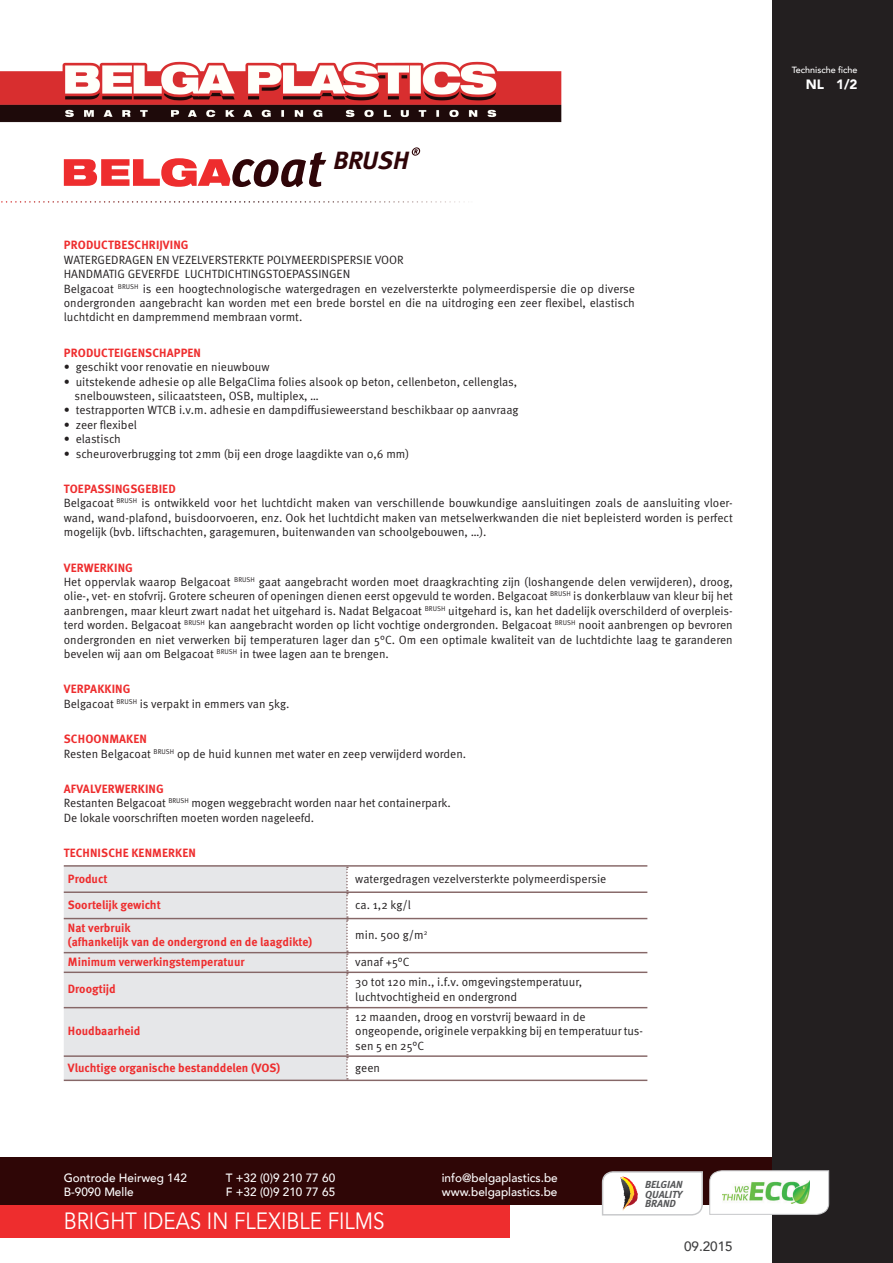
<style>
.page{position:relative;width:893px;height:1263px;background:#fff}
.page>*{position:absolute;margin:0;border:0;box-sizing:border-box;transform-origin:0 0}
.t1{font:italic 700 24.9px "Meta Pro";letter-spacing:-.01em;color:#2f0508}
.t2{font:23.55px "Avenir";color:#fff;scale:.88 1}
.t3{font:500 13.5px "Avenir";color:#3e3e3f}
.t4{font:900 13.5px "Avenir";color:#fff}
.t5{font:12px/14.4px "Meta Pro";color:#231f20;text-align:justify}
.t6{font:700 12px "Meta Pro";color:#ee2d2e}
.t7{font:500 12px "Avenir";color:#fff}
.t8{font:italic 700 10.2px/9.3px "Meta";color:#57585a;text-align:justify}
.t9{font:500 9px "Avenir";color:#fff}
.s1{font-size:51.6px}
</style>
<div class="page">
<div style="left:64px;top:867px;width:282px;height:212px;background:#e6e7e9"></div>
<svg style="left:346px;top:867px;width:2px;height:212px"></svg>
<hr style="left:64px;top:865px;width:283px;height:2px;background:#866767">
<hr style="left:64px;top:891px;width:283px;height:2px;background:#866767">
<hr style="left:64px;top:918px;width:283px;height:1px;background:#866767">
<hr style="left:64px;top:952px;width:283px;height:1px;background:#866767">
<hr style="left:64px;top:971px;width:283px;height:2px;background:#866767">
<hr style="left:64px;top:1007px;width:283px;height:1px;background:#866767">
<hr style="left:64px;top:1055px;width:283px;height:2px;background:#866767">
<hr style="left:64px;top:1079px;width:283px;height:2px;background:#866767">
<hr style="left:347px;top:865px;width:300px;height:2px;background:#866767">
<hr style="left:347px;top:891px;width:300px;height:2px;background:#866767">
<hr style="left:347px;top:918px;width:300px;height:1px;background:#866767">
<hr style="left:347px;top:952px;width:300px;height:1px;background:#866767">
<hr style="left:347px;top:971px;width:300px;height:2px;background:#866767">
<hr style="left:347px;top:1007px;width:300px;height:1px;background:#866767">
<hr style="left:347px;top:1055px;width:300px;height:2px;background:#866767">
<hr style="left:347px;top:1079px;width:300px;height:2px;background:#866767">
<div style="left:0;top:1157px;width:778px;height:48px;background:#2f0606"></div>
<div style="left:772px;top:0;width:121px;height:1263px;background:#231f20"></div>
<div style="left:0;top:1205px;width:510px;height:32px;background:#ee2d2e"></div>
<img style="left:0;top:61px;width:562px;height:62px">
<svg style="left:64px;top:158px;width:166px;height:29px"></svg>
<svg style="left:411px;top:147px;width:9px;height:9px"></svg>
<svg style="left:1px;top:201px;width:464px;height:2px"></svg>
<svg style="left:601px;top:1170px;width:229px;height:46px"></svg>
<img style="left:723px;top:1180px;width:87px;height:24px">
<p class="t1" style="left:230px;top:145px;width:180px"><span class="s1">coat</span> BRUSH</p>
<p class="t6" style="left:64px;top:238px;width:126px">PRODUCTBESCHRIJVING</p>
<p class="t5" style="left:64px;top:253px;width:342px">WATERGEDRAGEN EN VEZELVERSTERKTE POLYMEERDISPERSIE VOOR</p>
<p class="t5" style="left:64px;top:267px;width:288px">HANDMATIG GEVERFDE LUCHTDICHTINGSTOEPASSINGEN</p>
<p class="t5" style="left:64px;top:281px;width:573px">Belgacoat <sup>BRUSH</sup> is een hoogtechnologische watergedragen en vezelversterkte polymeerdispersie die op diverse ondergronden aangebracht kan worden met een brede borstel en die na uitdroging een zeer flexibel, elastisch luchtdicht en dampremmend membraan vormt.</p>
<p class="t6" style="left:64px;top:345px;width:139px">PRODUCTEIGENSCHAPPEN</p>
<p class="t5" style="left:64px;top:360px;width:207px">• geschikt voor renovatie en nieuwbouw</p>
<p class="t5" style="left:64px;top:374px;width:455px">• uitstekende adhesie op alle BelgaClima folies alsook op beton, cellenbeton, cellenglas,</p>
<p class="t5" style="left:75px;top:389px;width:246px">snelbouwsteen, silicaatsteen, OSB, multiplex, …</p>
<p class="t5" style="left:64px;top:403px;width:456px">• testrapporten WTCB i.v.m. adhesie en dampdiffusieweerstand beschikbaar op aanvraag</p>
<p class="t5" style="left:64px;top:418px;width:75px">• zeer flexibel</p>
<p class="t5" style="left:64px;top:432px;width:59px">• elastisch</p>
<p class="t5" style="left:64px;top:446px;width:347px">• scheuroverbrugging tot 2mm (bij een droge laagdikte van 0,6 mm)</p>
<p class="t6" style="left:64px;top:481px;width:113px">TOEPASSINGSGEBIED</p>
<p class="t5" style="left:64px;top:496px;width:671px">Belgacoat <sup>BRUSH</sup> is ontwikkeld voor het luchtdicht maken van verschillende bouwkundige aansluitingen zoals de aansluiting vloer&shy;wand, wand-plafond, buisdoorvoeren, enz. Ook het luchtdicht maken van metselwerkwanden die niet bepleisterd worden is perfect mogelijk (bvb. liftschachten, garagemuren, buitenwanden van schoolgebouwen, …).</p>
<p class="t6" style="left:64px;top:560px;width:71px">VERWERKING</p>
<p class="t5" style="left:64px;top:575px;width:671px">Het oppervlak waarop Belgacoat <sup>BRUSH</sup> gaat aangebracht worden moet draagkrachting zijn (loshangende delen verwijderen), droog, olie-, vet- en stofvrij. Grotere scheuren of openingen dienen eerst opgevuld te worden. Belgacoat <sup>BRUSH</sup> is donkerblauw van kleur bij het aanbrengen, maar kleurt zwart nadat het uitgehard is. Nadat Belgacoat <sup>BRUSH</sup> uitgehard is, kan het dadelijk overschilderd of overpleis&shy;terd worden. Belgacoat <sup>BRUSH</sup> kan aangebracht worden op licht vochtige ondergronden. Belgacoat <sup>BRUSH</sup> nooit aanbrengen op bevroren ondergronden en niet verwerken bij temperaturen lager dan 5°C. Om een optimale kwaliteit van de luchtdichte laag te garanderen bevelen wij aan om Belgacoat <sup>BRUSH</sup> in twee lagen aan te brengen.</p>
<p class="t6" style="left:64px;top:682px;width:68px">VERPAKKING</p>
<p class="t5" style="left:64px;top:697px;width:227px">Belgacoat <sup>BRUSH</sup> is verpakt in emmers van 5kg.</p>
<p class="t6" style="left:64px;top:731px;width:85px">SCHOONMAKEN</p>
<p class="t5" style="left:64px;top:746px;width:404px">Resten Belgacoat <sup>BRUSH</sup> op de huid kunnen met water en zeep verwijderd worden.</p>
<p class="t6" style="left:64px;top:781px;width:102px">AFVALVERWERKING</p>
<p class="t5" style="left:64px;top:796px;width:389px">Restanten Belgacoat <sup>BRUSH</sup> mogen weggebracht worden naar het containerpark.</p>
<p class="t5" style="left:64px;top:811px;width:252px">De lokale voorschriften moeten worden nageleefd.</p>
<p class="t6" style="left:64px;top:845px;width:134px">TECHNISCHE KENMERKEN</p>
<p class="t6" style="left:68px;top:871px;width:41px">Product</p>
<p class="t5" style="left:355px;top:871px;width:253px">watergedragen vezelversterkte polymeerdispersie</p>
<p class="t6" style="left:68px;top:897px;width:94px">Soortelijk gewicht</p>
<p class="t5" style="left:355px;top:898px;width:57px">ca. 1,2 kg/l</p>
<p class="t6" style="left:68px;top:920px;width:64px">Nat verbruik</p>
<p class="t6" style="left:68px;top:934px;width:246px">(afhankelijk van de ondergrond en de laagdikte)</p>
<p class="t5" style="left:355px;top:928px;width:74px">min. 500 g/m<sup>2</sup></p>
<p class="t6" style="left:68px;top:954px;width:178px">Minimum verwerkingstemperatuur</p>
<p class="t5" style="left:355px;top:955px;width:56px">vanaf +5°C</p>
<p class="t6" style="left:68px;top:982px;width:49px">Droogtijd</p>
<p class="t5" style="left:355px;top:975px;width:229px">30 tot 120 min., i.f.v. omgevingstemperatuur,</p>
<p class="t5" style="left:355px;top:990px;width:164px">luchtvochtigheid en ondergrond</p>
<p class="t6" style="left:68px;top:1023px;width:74px">Houdbaarheid</p>
<p class="t5" style="left:355px;top:1010px;width:232px">12 maanden, droog en vorstvrij bewaard in de</p>
<p class="t5" style="left:355px;top:1024px;width:289px">ongeopende, originele verpakking bij en temperatuur tus&shy;sen 5 en 25°C</p>
<p class="t6" style="left:68px;top:1060px;width:214px">Vluchtige organische bestanddelen (VOS)</p>
<p class="t5" style="left:355px;top:1061px;width:26px">geen</p>
<p class="t7" style="left:64px;top:1167px;width:125px">Gontrode Heirweg 142</p>
<p class="t7" style="left:226px;top:1167px;width:111px">T +32 (0)9 210 77 60</p>
<p class="t7" style="left:442px;top:1167px;width:117px">info@belgaplastics.be</p>
<p class="t7" style="left:64px;top:1182px;width:71px">B-9090 Melle</p>
<p class="t7" style="left:226px;top:1182px;width:111px">F +32 (0)9 210 77 65</p>
<p class="t7" style="left:442px;top:1182px;width:117px">www.belgaplastics.be</p>
<p class="t2" style="left:64px;top:1206px;width:366px">BRIGHT IDEAS IN FLEXIBLE FILMS</p>
<p class="t8" style="left:645px;top:1180px;width:39px">BELGIAN QUALITY BRAND</p>
<p class="t3" style="left:684px;top:1234px;width:50px">09.2015</p>
<p class="t9" style="left:792px;top:62px;width:67px">Technische fiche</p>
<p class="t4" style="left:806px;top:73px;width:53px">NL 1/2</p>
</div>
